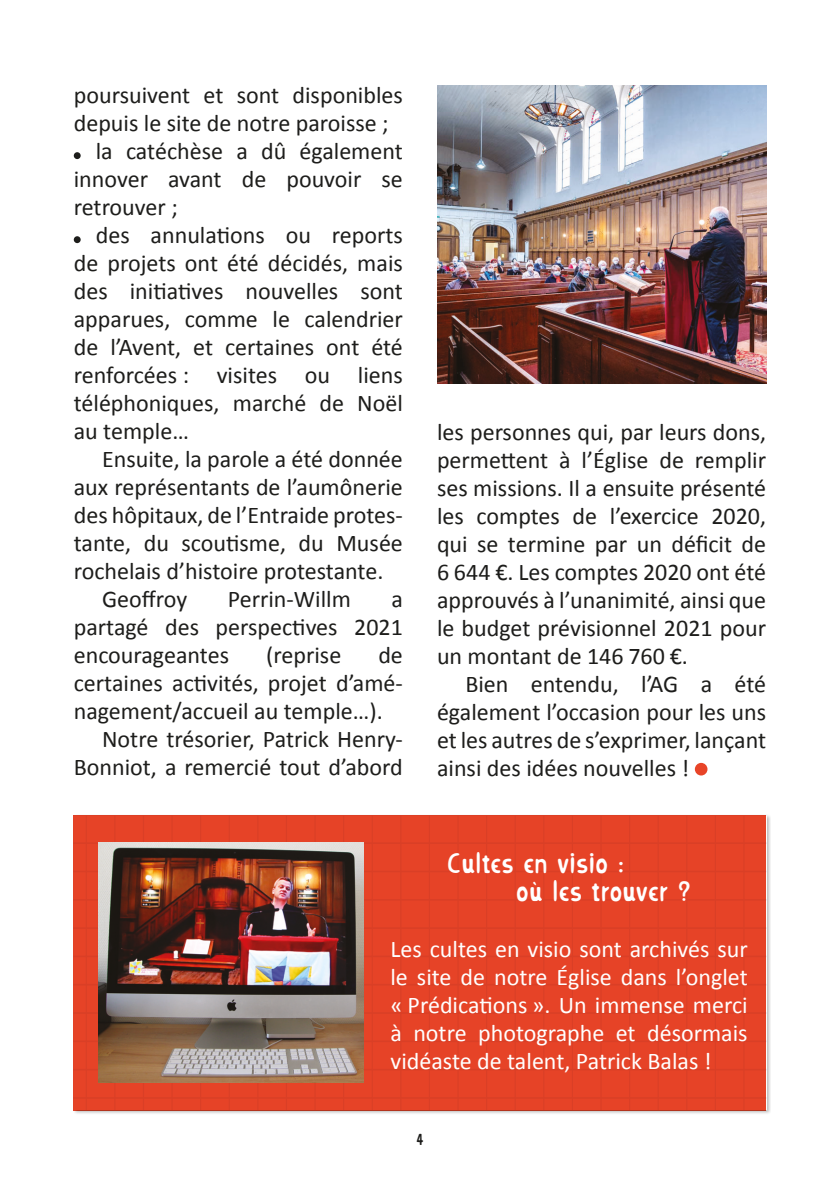
<style>
.page{position:relative;width:840px;height:1191px;background:#fff}
.page>*{position:absolute;margin:0;border:0;box-sizing:border-box;transform-origin:0 0}
.t1{font:28px/28px "Horny Village SEGUNDA";color:#fff}
.t2{font:24px/28px "Calibri";color:#1d1d1b;text-align:justify}
.t3{font:24px/28px "Calibri";color:#fff;text-align:justify}
.t4{font:16px "Horny Village SEGUNDA";color:#1d1d1b}
</style>
<div class="page">
<div style="left:74px;top:152px;width:7px;height:7px;background:#1d1d1b;border-radius:50%"></div>
<div style="left:74px;top:236px;width:7px;height:7px;background:#1d1d1b;border-radius:50%"></div>
<div style="left:694px;top:763px;width:13px;height:12px;background:#e84428;border-radius:50%"></div>
<img style="left:437px;top:85px;width:328px;height:298px">
<div style="left:73px;top:814px;width:697px;height:300px;background:#1d1d1b;opacity:.75"></div>
<div style="left:74px;top:815px;width:691px;height:295px;background:#e84428"></div>
<img style="left:99px;top:842px;width:264px;height:240px">
<p class="t2" style="left:74px;top:81px;width:330px">poursuivent et sont disponibles</p>
<p class="t2" style="left:74px;top:109px;width:316px">depuis le site de notre paroisse ;</p>
<p class="t2" style="left:96px;top:137px;width:308px">la catéchèse a dû également</p>
<p class="t2" style="left:74px;top:165px;width:330px">innover avant de pouvoir se</p>
<p class="t2" style="left:74px;top:193px;width:105px">retrouver ;</p>
<p class="t2" style="left:96px;top:221px;width:308px">des annulations ou reports</p>
<p class="t2" style="left:74px;top:249px;width:330px">de projets ont été décidés, mais</p>
<p class="t2" style="left:74px;top:277px;width:330px">des initiatives nouvelles sont</p>
<p class="t2" style="left:74px;top:305px;width:330px">apparues, comme le calendrier</p>
<p class="t2" style="left:74px;top:333px;width:330px">de l’Avent, et certaines ont été</p>
<p class="t2" style="left:74px;top:361px;width:330px">renforcées : visites ou liens</p>
<p class="t2" style="left:74px;top:389px;width:330px">téléphoniques, marché de Noël</p>
<p class="t2" style="left:74px;top:417px;width:117px">au temple…</p>
<p class="t2" style="left:102px;top:445px;width:302px">Ensuite, la parole a été donnée</p>
<p class="t2" style="left:74px;top:473px;width:330px">aux représentants de l’aumônerie</p>
<p class="t2" style="left:74px;top:501px;width:329px">des hôpitaux, de l’Entraide protes-</p>
<p class="t2" style="left:74px;top:529px;width:330px">tante, du scoutisme, du Musée</p>
<p class="t2" style="left:74px;top:557px;width:311px">rochelais d’histoire protestante.</p>
<p class="t2" style="left:102px;top:585px;width:87px">Geoffroy</p>
<p class="t2" style="left:228px;top:585px;width:125px">Perrin-Willm</p>
<p class="t2" style="left:74px;top:585px;width:330px;text-indent:317px">a partagé des perspectives 2021 encourageantes</p>
<p class="t2" style="left:266px;top:641px;width:77px">(reprise</p>
<p class="t2" style="left:378px;top:641px;width:26px">de</p>
<p class="t2" style="left:74px;top:669px;width:329px">certaines activités, projet d’amé-</p>
<p class="t2" style="left:74px;top:697px;width:310px">nagement/accueil au temple…).</p>
<p class="t2" style="left:102px;top:725px;width:302px">Notre trésorier, Patrick Henry-</p>
<p class="t2" style="left:74px;top:753px;width:330px">Bonniot, a remercié tout d’abord</p>
<p class="t2" style="left:437px;top:418px;width:330px">les personnes qui, par leurs dons, permettent à l’Église de remplir ses missions. Il a ensuite présenté les comptes de l’exercice 2020, qui se termine par un déficit de 6 644 €. Les comptes 2020 ont été approuvés à l’unanimité, ainsi que le budget prévisionnel 2021 pour un montant de 146 760 €.</p>
<p class="t2" style="left:437px;top:670px;width:330px;text-indent:28px">Bien entendu, l’AG a été également l’occasion pour les uns et les autres de s’exprimer, lançant ainsi des idées nouvelles !</p>
<p class="t1" style="left:516px;top:850px;width:176px;text-indent:-69px">Cultes en visio :<br>où les trouver ?</p>
<p class="t3" style="left:390px;top:935px;width:358px">Les cultes en visio sont archivés sur le site de notre Église dans l’onglet « Prédications ». Un immense merci à notre photographe et désormais vidéaste de talent, Patrick Balas !</p>
<p class="t4" style="left:416px;top:1131px;width:9px">4</p>
</div>
